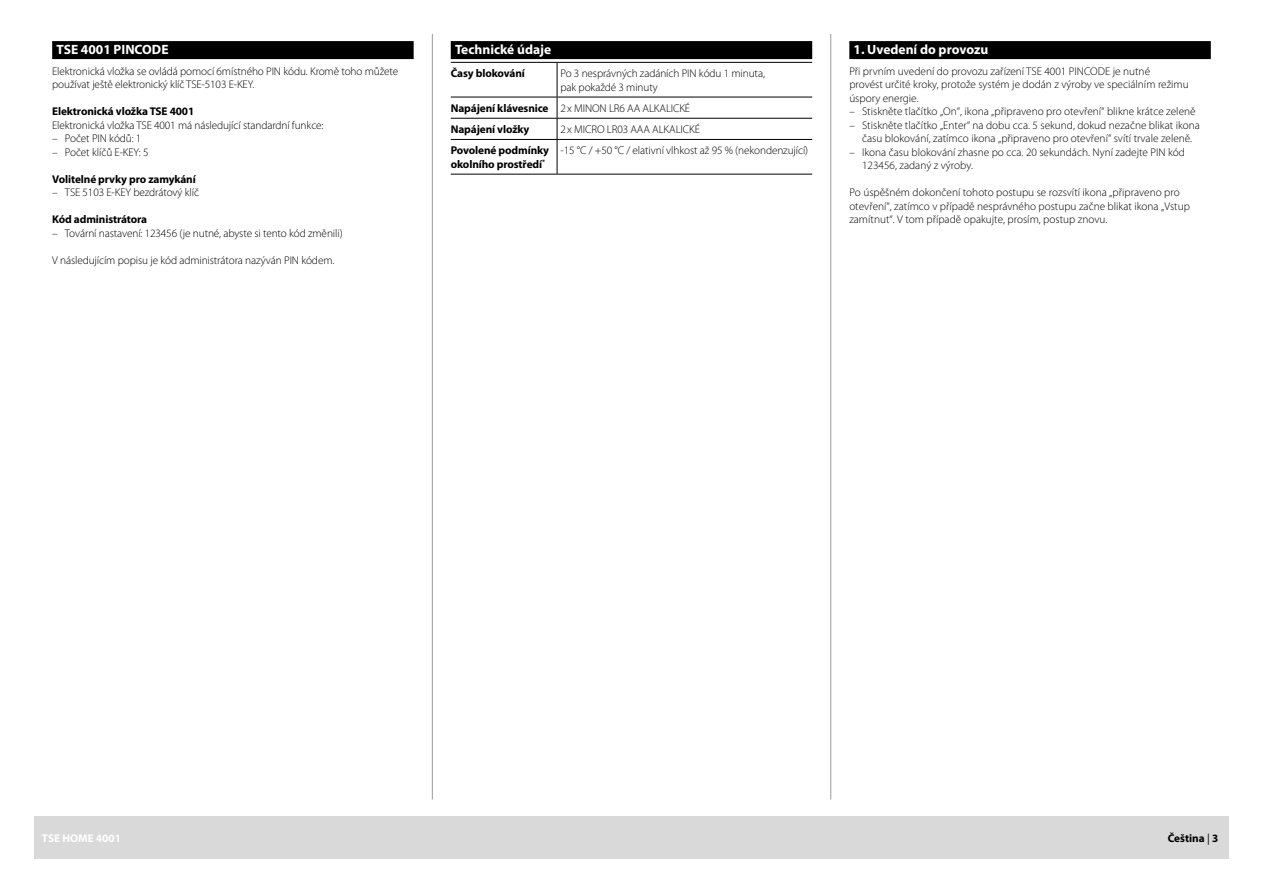
<style>
.page{position:relative;width:1263px;height:893px;background:#fff}
.page>*{position:absolute;margin:0;border:0;box-sizing:border-box;transform-origin:0 0}
.t1{font:700 13.5px "Myriad Pro";color:#fff}
.t2{font:300 11.25px/13.5px "Myriad Pro";color:#000}
.t3{font:700 11.25px/21.1px "Myriad Pro";letter-spacing:-.01em;color:#000}
.t4{font:700 11.25px "Myriad Pro";color:#fff}
.s1{font-weight:300}
.s2{font-weight:400}
</style>
<div class="page">
<hr style="left:432px;top:34px;width:1px;height:765px;background:#989999">
<hr style="left:830px;top:34px;width:1px;height:765px;background:#989999">
<div style="left:34px;top:816px;width:1195px;height:43px;background:#d9d9da"></div>
<div style="left:451px;top:41px;width:361px;height:18px;background:#000"></div>
<hr style="left:557px;top:63px;width:1px;height:34px;background:#000">
<hr style="left:451px;top:97px;width:106px;height:1px;background:#000">
<hr style="left:557px;top:97px;width:255px;height:1px;background:#000">
<hr style="left:451px;top:118px;width:106px;height:1px;background:#000">
<hr style="left:557px;top:118px;width:255px;height:1px;background:#000">
<svg style="left:557px;top:97px;width:1px;height:42px"></svg>
<hr style="left:451px;top:139px;width:106px;height:1px;background:#000">
<hr style="left:557px;top:139px;width:255px;height:1px;background:#000">
<hr style="left:557px;top:140px;width:1px;height:34px;background:#000">
<hr style="left:451px;top:174px;width:106px;height:1px;background:#000">
<hr style="left:557px;top:174px;width:255px;height:1px;background:#000">
<hr style="left:451px;top:62px;width:106px;height:1px;background:#000">
<hr style="left:557px;top:62px;width:255px;height:1px;background:#000">
<div style="left:52px;top:41px;width:362px;height:18px;background:#000"></div>
<div style="left:849px;top:41px;width:362px;height:18px;background:#000"></div>
<p class="t1" style="left:56px;top:41px;width:114px">TSE 4001 PINCODE</p>
<p class="t2" style="left:52px;top:64px;width:347px">Elektronická vložka se ovládá pomocí 6místného PIN kódu. Kromě toho můžete používat ještě elektronický klíč TSE-5103 E-KEY.</p>
<p class="t3" style="left:52px;top:100px;width:144px">Elektronická vložka TSE 4001</p>
<p class="t2" style="left:52px;top:118px;width:273px">Elektronická vložka TSE 4001 má následující standardní funkce:</p>
<p class="t2" style="left:52px;top:131px;width:91px">– Počet PIN kódů: 1</p>
<p class="t2" style="left:52px;top:145px;width:98px">– Počet klíčů E-KEY: 5</p>
<p class="t3" style="left:52px;top:168px;width:145px">Volitelné prvky pro zamykání</p>
<p class="t2" style="left:52px;top:185px;width:148px">– TSE 5103 E-KEY bezdrátový klíč</p>
<p class="t3" style="left:52px;top:208px;width:97px">Kód administrátora</p>
<p class="t2" style="left:52px;top:226px;width:292px">– Tovární nastavení: 123456 (je nutné, abyste si tento kód změnili)</p>
<p class="t2" style="left:52px;top:253px;width:284px">V následujícím popisu je kód administrátora nazýván PIN kódem.</p>
<p class="t1" style="left:455px;top:41px;width:98px">Technické údaje</p>
<p class="t3" style="left:451px;top:62px;width:76px">Časy blokování</p>
<p class="t2" style="left:560px;top:67px;width:206px">Po 3 nesprávných zadáních PIN kódu 1 minuta, pak pokaždé 3 minuty</p>
<p class="t3" style="left:451px;top:97px;width:241px">Napájení klávesnice <span class="s1">2x MINON LR6 AA ALKALICKÉ<br></span>Napájení vložky</p>
<p class="t2" style="left:560px;top:122px;width:141px">2x MICRO LR03 AAA ALKALICKÉ</p>
<p class="t3" style="left:451px;top:143px;width:100px;line-height:13.5px">Povolené podmínky okolního prostředí<sup>*</sup></p>
<p class="t2" style="left:560px;top:144px;width:249px">-15 °C / +50 °C / elativní vlhkost až 95 % (nekondenzující)</p>
<p class="t1" style="left:853px;top:41px;width:136px">1. Uvedení do provozu</p>
<p class="t2" style="left:849px;top:64px;width:341px">Při prvním uvedení do provozu zařízení TSE 4001 PINCODE je nutné<br>provést určité kroky, protože systém je dodán z výroby ve speciálním režimu úspory energie.</p>
<p class="t2" style="left:849px;top:104px;width:348px">– Stiskněte tlačítko „On“, ikona „připraveno pro otevření“ blikne krátce zeleně</p>
<p class="t2" style="left:849px;top:118px;width:352px;text-align:center">– Stiskněte tlačítko „Enter“ na dobu cca. 5 sekund, dokud nezačne blikat ikona času blokování, zatímco ikona „připraveno pro otevření“ svítí trvale zeleně.</p>
<p class="t2" style="left:862px;top:145px;width:324px;text-indent:-13px">– Ikona času blokování zhasne po cca. 20 sekundách. Nyní zadejte PIN kód<br>123456, zadaný z výroby.</p>
<p class="t2" style="left:849px;top:185px;width:342px">Po úspěšném dokončení tohoto postupu se rozsvítí ikona „připraveno pro otevření“, zatímco v případě nesprávného postupu začne blikat ikona „Vstup zamítnut“. V tom případě opakujte, prosím, postup znovu.</p>
<p class="t4" style="left:42px;top:831px;width:81px">TSE HOME 4001</p>
<p class="t3" style="left:1168px;top:827px;width:52px">Čeština <span class="s2">|</span> 3</p>
</div>
